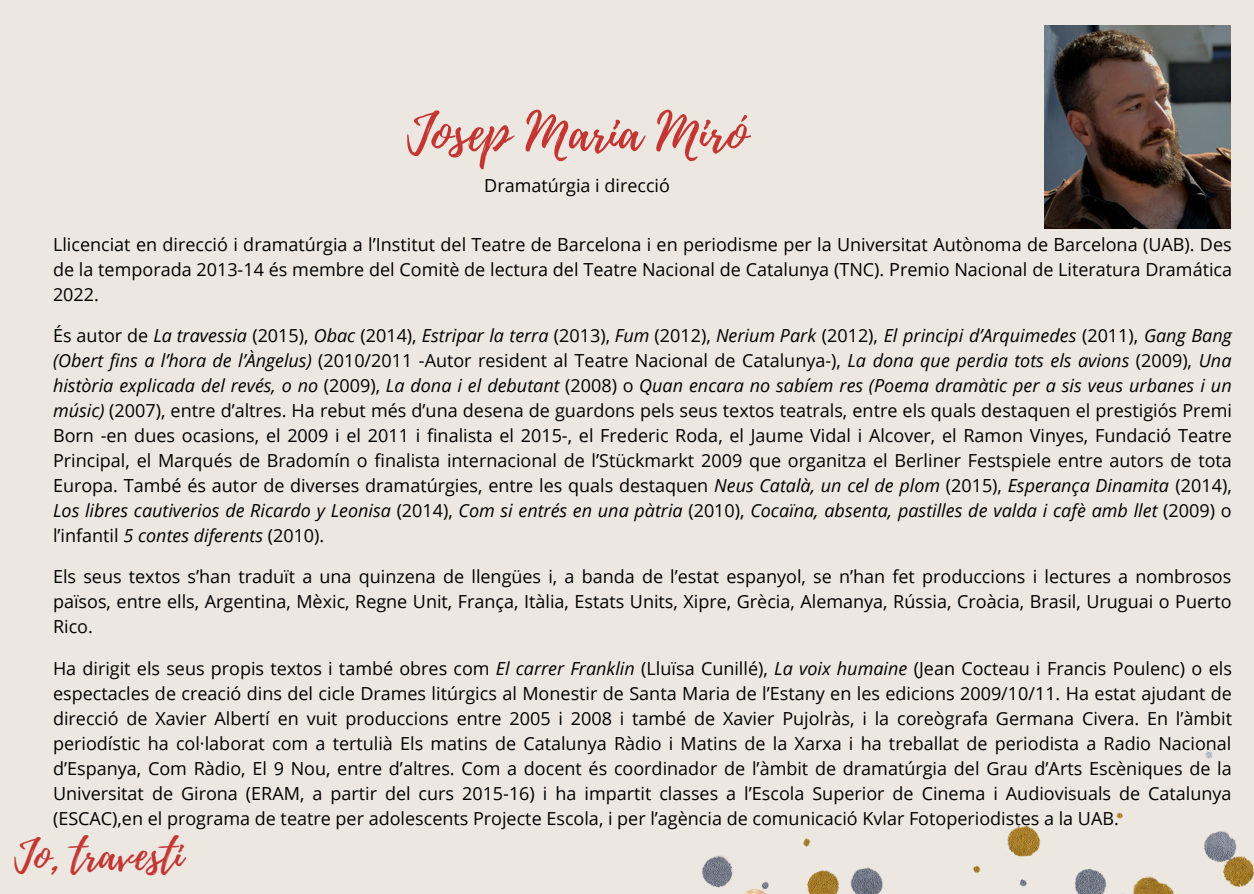
<style>
.page{position:relative;width:1254px;height:894px;background:#fff}
.page>*{position:absolute;margin:0;border:0;box-sizing:border-box;transform-origin:0 0}
.t1{font:52.05px "Playlist Script";color:#c43632}
.t2{font:42.45px "Playlist Script";color:#c43632}
.t3{font:18px/25px "Open Sans";color:#000;text-align:justify}
.s1{font-style:italic}
</style>
<div class="page">
<div style="left:0;top:0;width:1254px;height:893px;background:#ede7e1"></div>
<img style="left:702px;top:813px;width:183px;height:80px">
<img style="left:974px;top:751px;width:280px;height:122px">
<img style="left:1002px;top:872px;width:252px;height:21px">
<img style="left:1045px;top:25px;width:185px;height:204px">
<p class="t1" style="left:407px;top:95px;width:342px">Josep Maria Miró</p>
<p class="t3" style="left:484px;top:173px;width:187px">Dramatúrgia i direcció</p>
<p class="t3" style="left:53px;top:232px;width:1180px">Llicenciat en direcció i dramatúrgia a l’Institut del Teatre de Barcelona i en periodisme per la Universitat Autònoma de Barcelona (UAB). Des de la temporada 2013-14 és membre del Comitè de lectura del Teatre Nacional de Catalunya (TNC). Premio Nacional de Literatura Dramática 2022.</p>
<p class="t3" style="left:53px;top:323px;width:1180px">És autor de <span class="s1">La travessia</span> (2015), <span class="s1">Obac</span> (2014), <span class="s1">Estripar la terra</span> (2013), <span class="s1">Fum</span> (2012), <span class="s1">Nerium Park</span> (2012), <span class="s1">El principi d’Arquimedes</span> (2011), <span class="s1">Gang Bang (Obert fins a l’hora de l’Àngelus)</span> (2010/2011 -Autor resident al Teatre Nacional de Catalunya-), <span class="s1">La dona que perdia tots els avions</span> (2009), <span class="s1">Una història explicada del revés, o no</span> (2009), <span class="s1">La dona i el debutant</span> (2008) o <span class="s1">Quan encara no sabíem res (Poema dramàtic per a sis veus urbanes i un músic)</span> (2007), entre d’altres. Ha rebut més d’una desena de guardons pels seus textos teatrals, entre els quals destaquen el prestigiós Premi Born -en dues ocasions, el 2009 i el 2011 i finalista el 2015-, el Frederic Roda, el Jaume Vidal i Alcover, el Ramon Vinyes, Fundació Teatre Principal, el Marqués de Bradomín o finalista internacional de l’Stückmarkt 2009 que organitza el Berliner Festspiele entre autors de tota Europa. També és autor de diverses dramatúrgies, entre les quals destaquen <span class="s1">Neus Català, un cel de plom</span> (2015), <span class="s1">Esperança Dinamita</span> (2014), <span class="s1">Los libres cautiverios de Ricardo y Leonisa</span> (2014), <span class="s1">Com si entrés en una pàtria</span> (2010), <span class="s1">Cocaïna, absenta, pastilles de valda i cafè amb llet</span> (2009) o l’infantil <span class="s1">5 contes diferents</span> (2010).</p>
<p class="t3" style="left:53px;top:563px;width:1180px">Els seus textos s’han traduït a una quinzena de llengües i, a banda de l’estat espanyol, se n’han fet produccions i lectures a nombrosos països, entre ells, Argentina, Mèxic, Regne Unit, França, Itàlia, Estats Units, Xipre, Grècia, Alemanya, Rússia, Croàcia, Brasil, Uruguai o Puerto Rico.</p>
<p class="t3" style="left:53px;top:654px;width:1181px">Ha dirigit els seus propis textos i també obres com <span class="s1">El carrer Franklin</span> (Lluïsa Cunillé), <span class="s1">La voix humaine</span> (Jean Cocteau i Francis Poulenc) o els espectacles de creació dins del cicle Drames litúrgics al Monestir de Santa Maria de l’Estany en les edicions 2009/10/11. Ha estat ajudant de direcció de Xavier Albertí en vuit produccions entre 2005 i 2008 i també de Xavier Pujolràs, i la coreògrafa Germana Civera. En l’àmbit periodístic ha col·laborat com a tertulià Els matins de Catalunya Ràdio i Matins de la Xarxa i ha treballat de periodista a Radio Nacional d’Espanya, Com Ràdio, El 9 Nou, entre d’altres. Com a docent és coordinador de l’àmbit de dramatúrgia del Grau d’Arts Escèniques de la Universitat de Girona (ERAM, a partir del curs 2015-16) i ha impartit classes a l’Escola Superior de Cinema i Audiovisuals de Catalunya (ESCAC),en el programa de teatre per adolescents Projecte Escola, i per l’agència de comunicació Kvlar Fotoperiodistes a la UAB.</p>
<p class="t2" style="left:14px;top:824px;width:170px">Jo, travesti</p>
</div>
